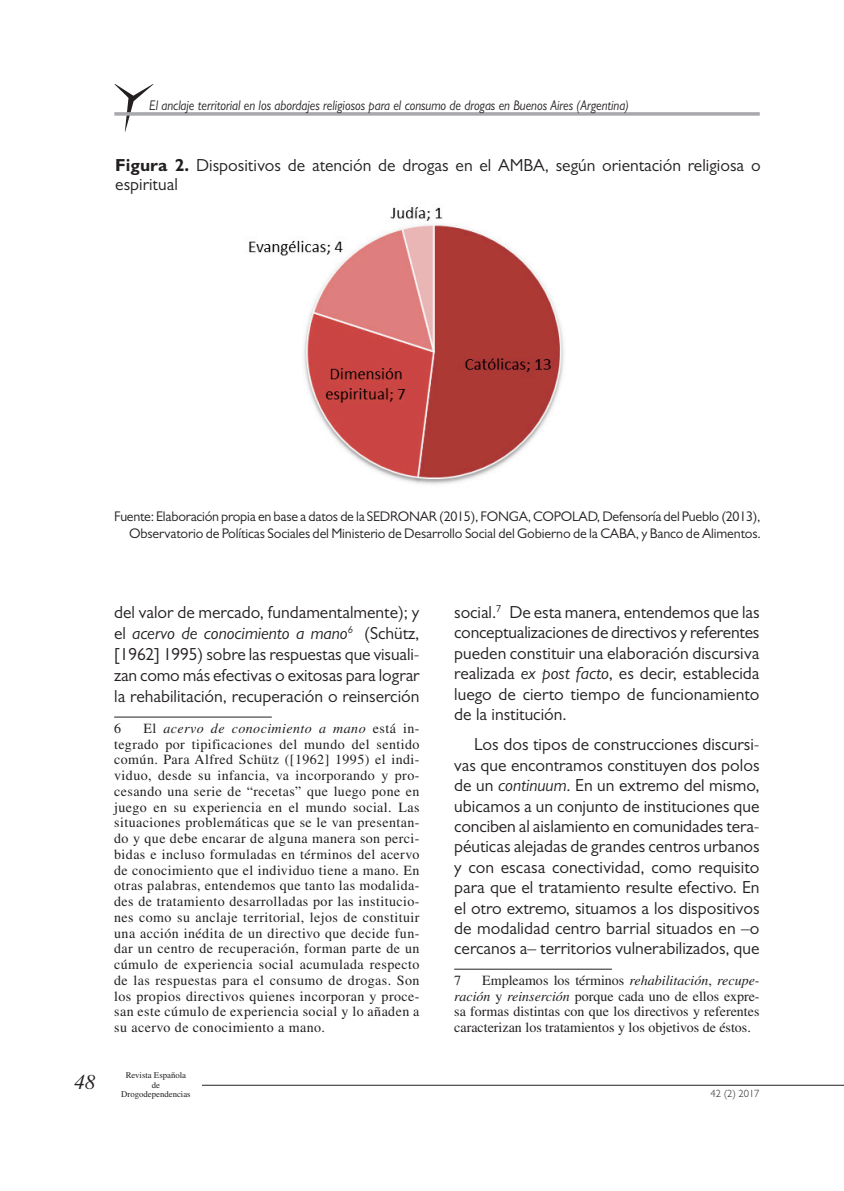
<style>
.page{position:relative;width:844px;height:1191px;background:#fff}
.page>*{position:absolute;margin:0;border:0;box-sizing:border-box;transform-origin:0 0}
.t1{font:italic 21px "Times LT Std";color:#231f20}
.CITA_aesed{font:17.5px/20.5px "Gill Sans MT Pro";color:#231f20;text-align:justify}
.nota_al_pie{font:14px/15.8px "Times LT Std";letter-spacing:.005em;color:#231f20;text-align:justify}
.CITA_aesed-2{font:14px/17.5px "Gill Sans MT Pro";letter-spacing:-.01em;color:#231f20;text-align:right}
.t2{font:italic 14px "Gill Sans MT Pro";color:#231f20;scale:.9 1}
.t3{font:300 10.5px "Gill Sans MT Pro";color:#231f20}
.t4{font:8.75px/9.8px "Times LT Std";color:#231f20;text-align:center}
.s1{font-weight:700}
.s2{font-style:italic}
.s3{color:#fff}
</style>
<div class="page">
<hr style="left:202px;top:1084px;width:641px;height:1px;background:#231f20">
<img style="left:114px;top:84px;width:39px;height:47px">
<svg style="left:114px;top:112px;width:645px;height:4px;background:#b2b3b6"></svg>
<hr style="left:114px;top:717px;width:158px;height:1px;background:#231f20">
<hr style="left:454px;top:969px;width:157px;height:1px;background:#231f20">
<img style="left:249px;top:207px;width:315px;height:277px">
<p class="t2" style="left:149px;top:97px;width:534px">El anclaje territorial en los abordajes religiosos para el consumo de drogas en Buenos Aires (Argentina)</p>
<p class="CITA_aesed" style="left:115px;top:155px;width:646px;line-height:19.2px"><span class="s1">Figura 2.</span> Dispositivos de atención de drogas en el AMBA, según orientación religiosa o espiritual</p>
<p class="CITA_aesed-2" style="left:114px;top:507px;width:648px">Fuente: Elaboración propia en base a datos de la SEDRONAR (2015), FONGA, COPOLAD, Defensoría del Pueblo (2013),<br>Observatorio de Políticas Sociales del Ministerio de Desarrollo Social del Gobierno de la CABA, y Banco de Alimentos.</p>
<p class="CITA_aesed" style="left:114px;top:601px;width:307px;line-height:21px">del valor de mercado, fundamentalmente); y el <span class="s2">acervo de conocimiento a mano</span><sup>6</sup><sup>1</sup> (Schütz, [1962] 1995) sobre las respuestas que visuali&shy;zan como más efectivas o exitosas para lograr la rehabilitación, recuperación o reinserción</p>
<p class="nota_al_pie" style="left:114px;top:720px;width:307px">6<span class="s3">1</span> El <span class="s2">acervo de conocimiento a mano</span> está in&shy;tegrado por tipificaciones del mundo del sentido común. Para Alfred Schütz ([1962] 1995) el indi&shy;viduo, desde su infancia, va incorporando y pro&shy;cesando una serie de “recetas” que luego pone en juego en su experiencia en el mundo social. Las situaciones problemáticas que se le van presentan&shy;do y que debe encarar de alguna manera son perci&shy;bidas e incluso formuladas en términos del acervo de conocimiento que el individuo tiene a mano. En otras palabras, entendemos que tanto las modalida&shy;des de tratamiento desarrolladas por las institucio&shy;nes como su anclaje territorial, lejos de constituir una acción inédita de un directivo que decide fun&shy;dar un centro de recuperación, forman parte de un cúmulo de experiencia social acumulada respecto de las respuestas para el consumo de drogas. Son los propios directivos quienes incorporan y proce&shy;san este cúmulo de experiencia social y lo añaden a su acervo de conocimiento a mano.</p>
<h1 class="t1" style="left:74px;top:1070px;width:22px">48</h1>
<p class="t4" style="left:121px;top:1070px;width:71px">Revista Española de<br>Drogodependencias</p>
<p class="CITA_aesed" style="left:454px;top:601px;width:307px">social.<sup>7</sup><sup>2</sup> De esta manera, entendemos que las conceptualizaciones de directivos y referentes pueden constituir una elaboración discursiva realizada <span class="s2">ex post facto</span>, es decir, establecida luego de cierto tiempo de funcionamiento de la institución.</p>
<p class="CITA_aesed" style="left:454px;top:734px;width:307px;text-indent:20px">Los dos tipos de construcciones discursi&shy;vas que encontramos constituyen dos polos de un <span class="s2">continuum</span>. En un extremo del mismo, ubicamos a un conjunto de instituciones que conciben al aislamiento en comunidades tera&shy;péuticas alejadas de grandes centros urbanos y con escasa conectividad, como requisito para que el tratamiento resulte efectivo. En el otro extremo, situamos a los dispositivos de modalidad centro barrial situados en –o cercanos a– territorios vulnerabilizados, que</p>
<p class="nota_al_pie" style="left:454px;top:972px;width:307px">7<span class="s3">2</span> Empleamos los términos <span class="s2">rehabilitación</span>, <span class="s2">recupe&shy;ración</span> y <span class="s2">reinserción</span> porque cada uno de ellos expre&shy;sa formas distintas con que los directivos y referentes caracterizan los tratamientos y los objetivos de éstos.</p>
<p class="t3" style="left:710px;top:1087px;width:50px">42 (2) 2017</p>
</div>
